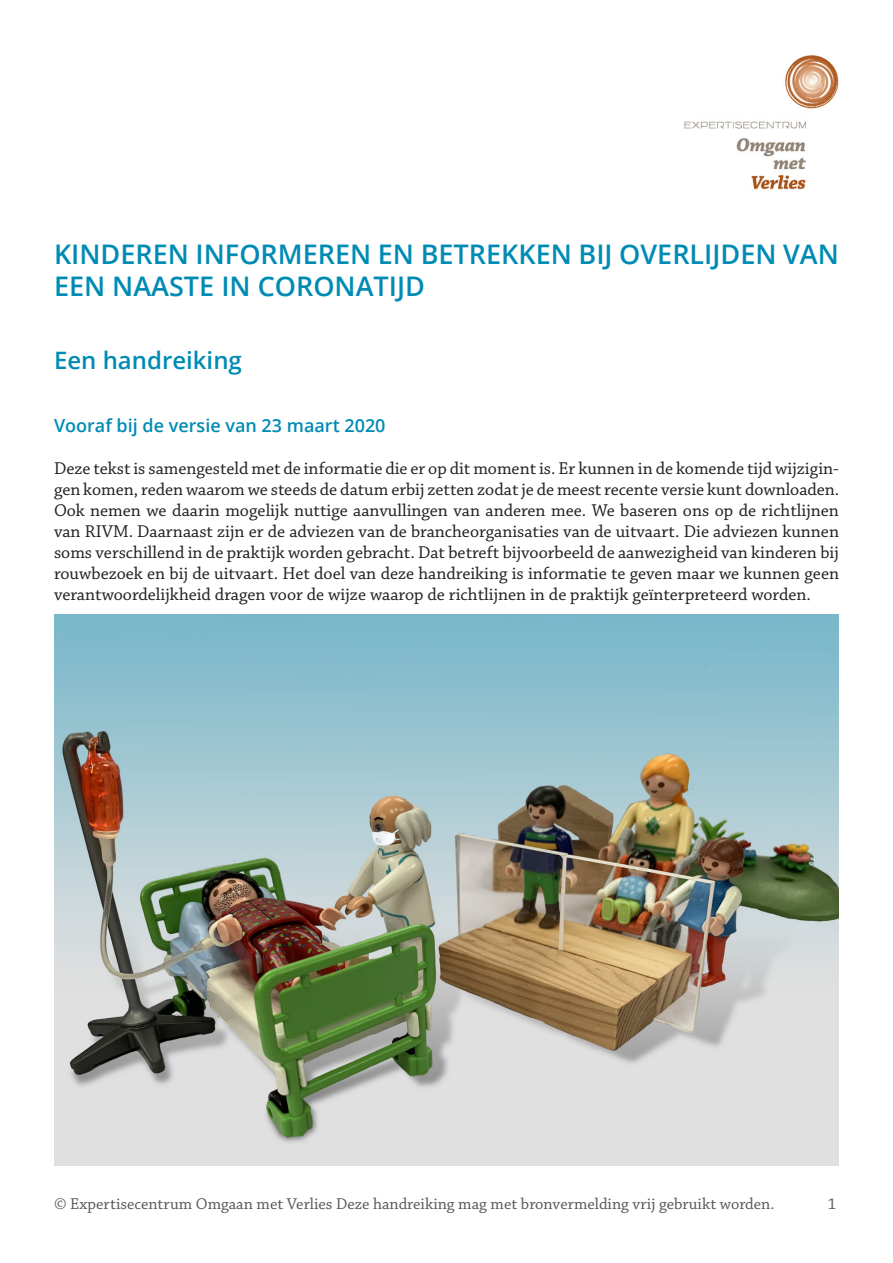
<style>
.page{position:relative;width:893px;height:1263px;background:#fff}
.page>*{position:absolute;margin:0;border:0;box-sizing:border-box;transform-origin:0 0}
.Kop{font:600 27px/32.4px "Open Sans";color:#008bb4}
.Kop-2{font:600 24px "Open Sans";color:#008bb4}
.Hoofdtekst{font:18px/21px "Chaparral Pro";color:#231f20;text-align:justify}
.Onderkop_1{font:600 18px "Open Sans";color:#008bb4}
.t1{font:16.5px "Chaparral Pro";color:#57585a}
</style>
<div class="page">
<img style="left:684px;top:55px;width:155px;height:134px">
<img style="left:54px;top:614px;width:785px;height:551px">
<p class="Kop" style="left:54px;top:237px;width:786px">KINDEREN INFORMEREN EN BETREKKEN BIJ OVERLIJDEN VAN<br>EEN NAASTE IN CORONATIJD</p>
<p class="Kop-2" style="left:54px;top:344px;width:189px">Een handreiking</p>
<p class="Onderkop_1" style="left:54px;top:413px;width:333px">Vooraf bij de versie van 23 maart 2020</p>
<p class="Hoofdtekst" style="left:54px;top:459px;width:787px">Deze tekst is samengesteld met de informatie die er op dit moment is. Er kunnen in de komende tijd wijzigin&shy;gen komen, reden waarom we steeds de datum erbij zetten zodat je de meest recente versie kunt downloaden.<br>Ook nemen we daarin mogelijk nuttige aanvullingen van anderen mee. We baseren ons op de richtlijnen van RIVM. Daarnaast zijn er de adviezen van de brancheorganisaties van de uitvaart. Die adviezen kunnen soms verschillend in de praktijk worden gebracht. Dat betreft bijvoorbeeld de aanwezigheid van kinderen bij rouwbezoek en bij de uitvaart. Het doel van deze handreiking is informatie te geven maar we kunnen geen verantwoordelijkheid dragen voor de wijze waarop de richtlijnen in de praktijk geïnterpreteerd worden.</p>
<p class="t1" style="left:54px;top:1195px;width:722px">© Expertisecentrum Omgaan met Verlies Deze handreiking mag met bronvermelding vrij gebruikt worden.</p>
<p class="t1" style="left:828px;top:1195px;width:10px">1</p>
</div>
